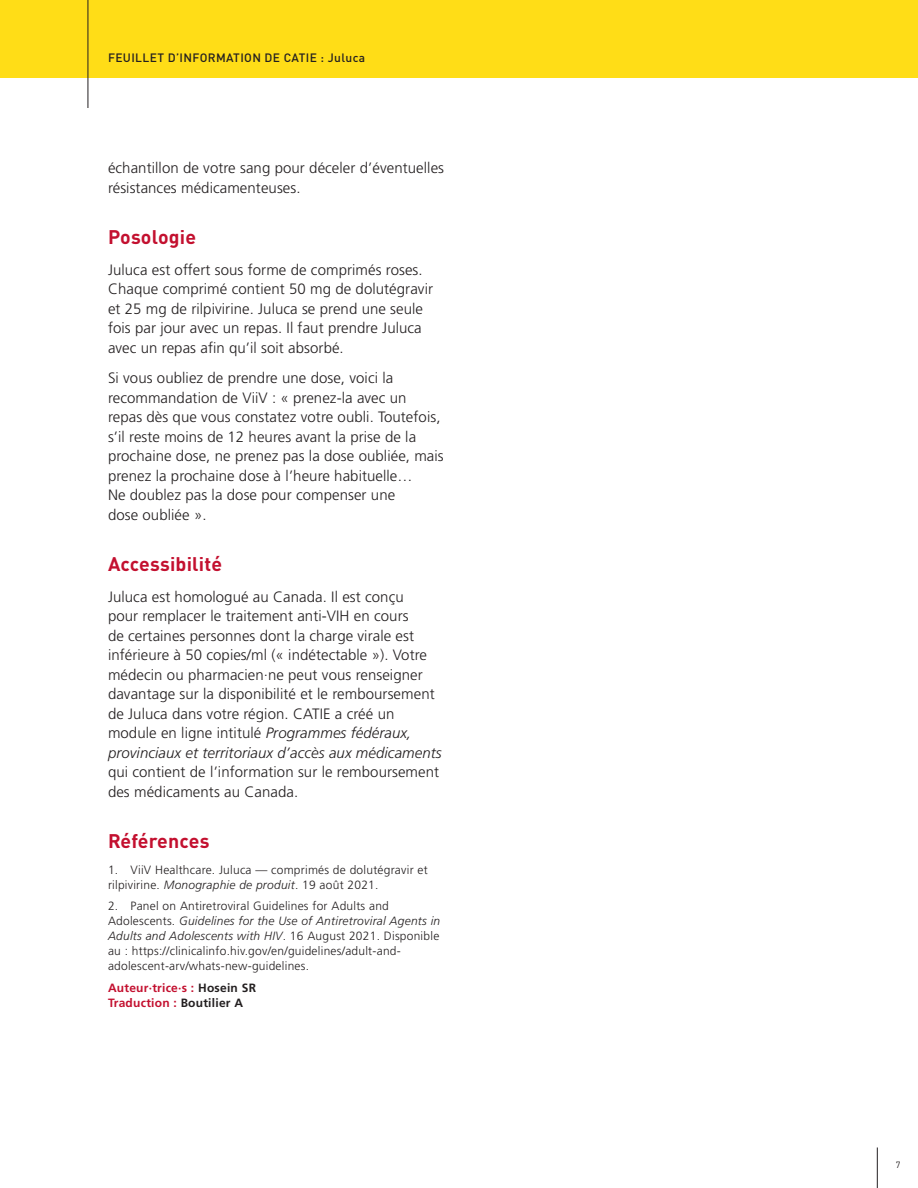
<style>
.page{position:relative;width:918px;height:1188px;background:#fff}
.page>*{position:absolute;margin:0;border:0;box-sizing:border-box;transform-origin:0 0}
.t1{font:700 19.5px "DINOT";letter-spacing:.01em;color:#c3102f}
.t2{font:300 15px/19.5px "Frutiger LT Pro";letter-spacing:.005em;color:#231f20}
.t3{font:300 12px/15px "Frutiger LT Pro";letter-spacing:.02em;color:#231f20}
.t4{font:700 12px/15px "Frutiger LT Pro";letter-spacing:.02em;color:#c3102f}
.t5{font:500 12px "DINOT";letter-spacing:.03em;color:#231f20}
.t6{font:9px "DINOT";color:#231f20}
.s1{font-style:italic}
.s2{color:#231f20}
</style>
<div class="page">
<hr style="left:877px;top:1148px;width:1px;height:40px;background:#231f20">
<div style="left:0;top:0;width:918px;height:78px;background:#ffdd17"></div>
<hr style="left:88px;top:0;width:1px;height:108px;background:#231f20">
<p class="t5" style="left:108px;top:50px;width:259px">FEUILLET D’INFORMATION DE CATIE : Juluca</p>
<p class="t2" style="left:108px;top:158px;width:338px">échantillon de votre sang pour déceler d’éventuelles résistances médicamenteuses.</p>
<h1 class="t1" style="left:108px;top:221px;width:90px">Posologie</h1>
<p class="t2" style="left:108px;top:260px;width:327px">Juluca est offert sous forme de comprimés roses.<br>Chaque comprimé contient 50 mg de dolutégravir et 25 mg de rilpivirine. Juluca se prend une seule fois par jour avec un repas. Il faut prendre Juluca avec un repas afin qu’il soit absorbé.</p>
<p class="t2" style="left:108px;top:368px;width:337px">Si vous oubliez de prendre une dose, voici la recommandation de ViiV : « prenez-la avec un repas dès que vous constatez votre oubli. Toutefois, s’il reste moins de 12 heures avant la prise de la prochaine dose, ne prenez pas la dose oubliée, mais prenez la prochaine dose à l’heure habituelle…<br>Ne doublez pas la dose pour compenser une<br>dose oubliée ».</p>
<h1 class="t1" style="left:108px;top:548px;width:116px">Accessibilité</h1>
<p class="t2" style="left:108px;top:587px;width:335px">Juluca est homologué au Canada. Il est conçu<br>pour remplacer le traitement anti-VIH en cours<br>de certaines personnes dont la charge virale est inférieure à 50 copies/ml (« indétectable »). Votre médecin ou pharmacien·ne peut vous renseigner davantage sur la disponibilité et le remboursement de Juluca dans votre région. CATIE a créé un module en ligne intitulé <span class="s1">Programmes fédéraux, provinciaux et territoriaux d’accès aux médicaments</span></p>
<p class="t2" style="left:108px;top:762px;width:333px">qui contient de l’information sur le remboursement des médicaments au Canada.</p>
<h1 class="t1" style="left:108px;top:825px;width:103px">Références</h1>
<p class="t3" style="left:108px;top:862px;width:321px">1. ViiV Healthcare. Juluca — comprimés de dolutégravir et rilpivirine. <span class="s1">Monographie de produit</span>. 19 août 2021.</p>
<p class="t3" style="left:108px;top:899px;width:334px">2. Panel on Antiretroviral Guidelines for Adults and Adolescents. <span class="s1">Guidelines for the Use of Antiretroviral Agents in Adults and Adolescents with HIV</span>. 16 August 2021. Disponible au : https://clinicalinfo.hiv.gov/en/guidelines/adult-and&shy;adolescent-arv/whats-new-guidelines.</p>
<p class="t4" style="left:108px;top:981px;width:150px">Auteur·trice·s : <span class="s2">Hosein SR<br></span>Traduction : <span class="s2">Boutilier A</span></p>
<p class="t6" style="left:896px;top:1158px;width:6px">7</p>
</div>
